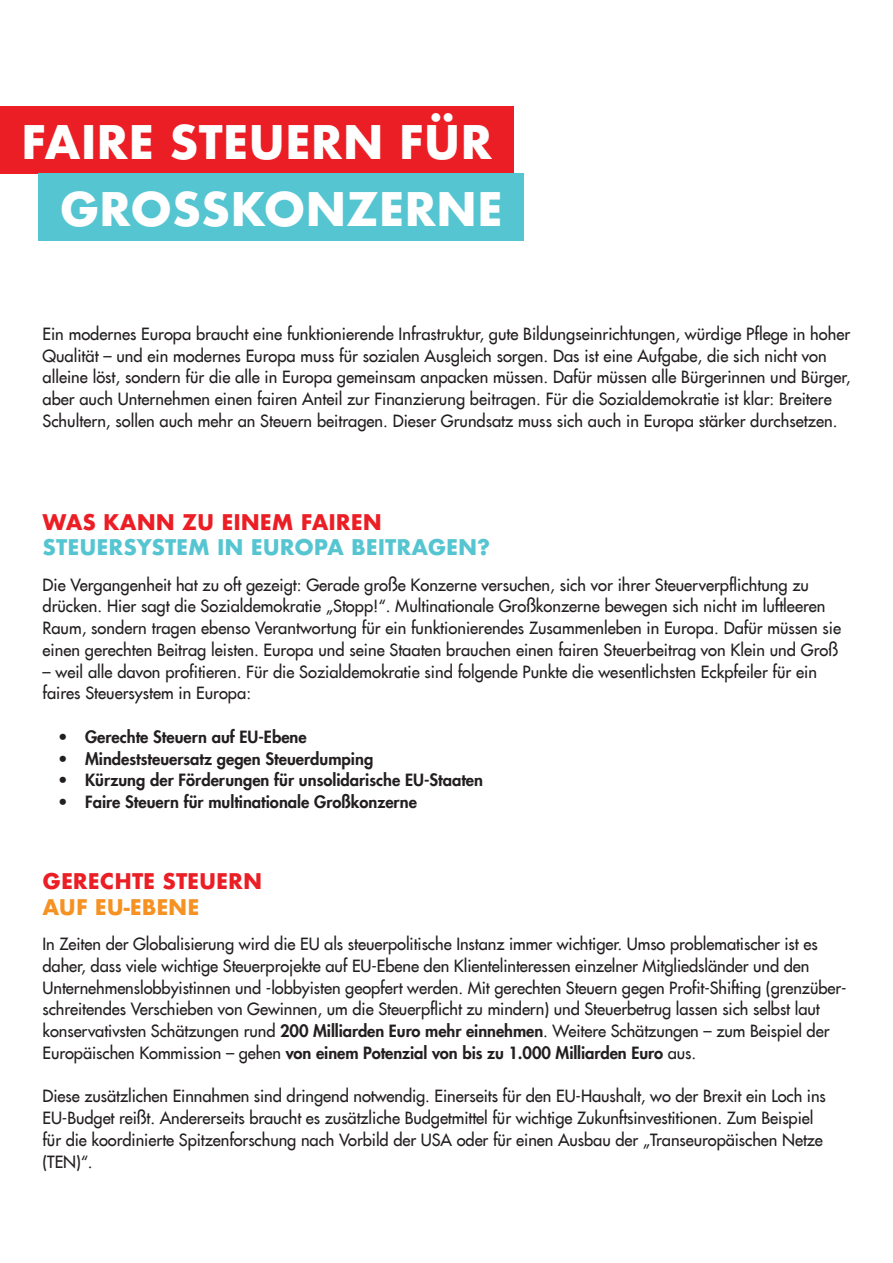
<style>
.page{position:relative;width:893px;height:1263px;background:#fff}
.page>*{position:absolute;margin:0;border:0;box-sizing:border-box;transform-origin:0 0}
.t1{font:700 45px/67.2px "Futura";color:#fff;text-align:right}
.t2{font:700 21px "Futura";color:#ec1e25}
.t3{font:700 21px "Futura";color:#55c5d1}
.t4{font:700 21px "Futura";color:#f59223}
.t5{font:16.5px/21.8px "Futura LT";color:#231f20}
.t6{font:800 16.5px "Futura LT";color:#231f20}
.s1{font-weight:800}
</style>
<div class="page">
<div style="left:0;top:106px;width:514px;height:67px;background:#ec1e25"></div>
<div style="left:38px;top:173px;width:486px;height:68px;background:#55c5d1"></div>
<h1 class="t1" style="left:21px;top:108px;width:483px">FAIRE STEUERN FÜR<br>GROSSKONZERNE</h1>
<p class="t5" style="left:43px;top:323px;width:809px">Ein modernes Europa braucht eine funktionierende Infrastruktur, gute Bildungseinrichtungen, würdige Pflege in hoher Qualität – und ein modernes Europa muss für sozialen Ausgleich sorgen. Das ist eine Aufgabe, die sich nicht von alleine löst, sondern für die alle in Europa gemeinsam anpacken müssen. Dafür müssen alle Bürgerinnen und Bürger, aber auch Unternehmen einen fairen Anteil zur Finanzierung beitragen. Für die Sozialdemokratie ist klar: Breitere Schultern, sollen auch mehr an Steuern beitragen. Dieser Grundsatz muss sich auch in Europa stärker durchsetzen.</p>
<p class="t2" style="left:43px;top:507px;width:341px">WAS KANN ZU EINEM FAIREN</p>
<p class="t3" style="left:43px;top:532px;width:449px">STEUERSYSTEM IN EUROPA BEITRAGEN?</p>
<p class="t5" style="left:43px;top:574px;width:800px">Die Vergangenheit hat zu oft gezeigt: Gerade große Konzerne versuchen, sich vor ihrer Steuerverpflichtung zu drücken. Hier sagt die Sozialdemokratie „Stopp!“. Multinationale Großkonzerne bewegen sich nicht im luftleeren Raum, sondern tragen ebenso Verantwortung für ein funktionierendes Zusammenleben in Europa. Dafür müssen sie einen gerechten Beitrag leisten. Europa und seine Staaten brauchen einen fairen Steuerbeitrag von Klein und Groß</p>
<p class="t5" style="left:43px;top:661px;width:776px">– weil alle davon profitieren. Für die Sozialdemokratie sind folgende Punkte die wesentlichsten Eckpfeiler für ein faires Steuersystem in Europa:</p>
<p class="t6" style="left:58px;top:726px;width:250px">• Gerechte Steuern auf EU-Ebene</p>
<p class="t6" style="left:58px;top:748px;width:317px">• Mindeststeuersatz gegen Steuerdumping</p>
<p class="t6" style="left:58px;top:769px;width:427px">• Kürzung der Förderungen für unsolidarische EU-Staaten</p>
<p class="t6" style="left:58px;top:791px;width:360px">• Faire Steuern für multinationale Großkonzerne</p>
<p class="t2" style="left:43px;top:866px;width:221px">GERECHTE STEUERN</p>
<p class="t4" style="left:43px;top:891px;width:158px">AUF EU-EBENE</p>
<p class="t5" style="left:43px;top:933px;width:806px">In Zeiten der Globalisierung wird die EU als steuerpolitische Instanz immer wichtiger. Umso problematischer ist es daher, dass viele wichtige Steuerprojekte auf EU-Ebene den Klientelinteressen einzelner Mitgliedsländer und den Unternehmenslobbyistinnen und -lobbyisten geopfert werden. Mit gerechten Steuern gegen Profit-Shifting (grenzüber&shy;schreitendes Verschieben von Gewinnen, um die Steuerpflicht zu mindern) und Steuerbetrug lassen sich selbst laut konservativsten Schätzungen rund <span class="s1">200 Milliarden Euro mehr einnehmen</span>. Weitere Schätzungen – zum Beispiel der Europäischen Kommission – gehen <span class="s1">von einem Potenzial von bis zu 1.000 Milliarden Euro</span> aus.</p>
<p class="t5" style="left:43px;top:1085px;width:785px">Diese zusätzlichen Einnahmen sind dringend notwendig. Einerseits für den EU-Haushalt, wo der Brexit ein Loch ins EU-Budget reißt. Andererseits braucht es zusätzliche Budgetmittel für wichtige Zukunftsinvestitionen. Zum Beispiel für die koordinierte Spitzenforschung nach Vorbild der USA oder für einen Ausbau der „Transeuropäischen Netze (TEN)“.</p>
</div>
